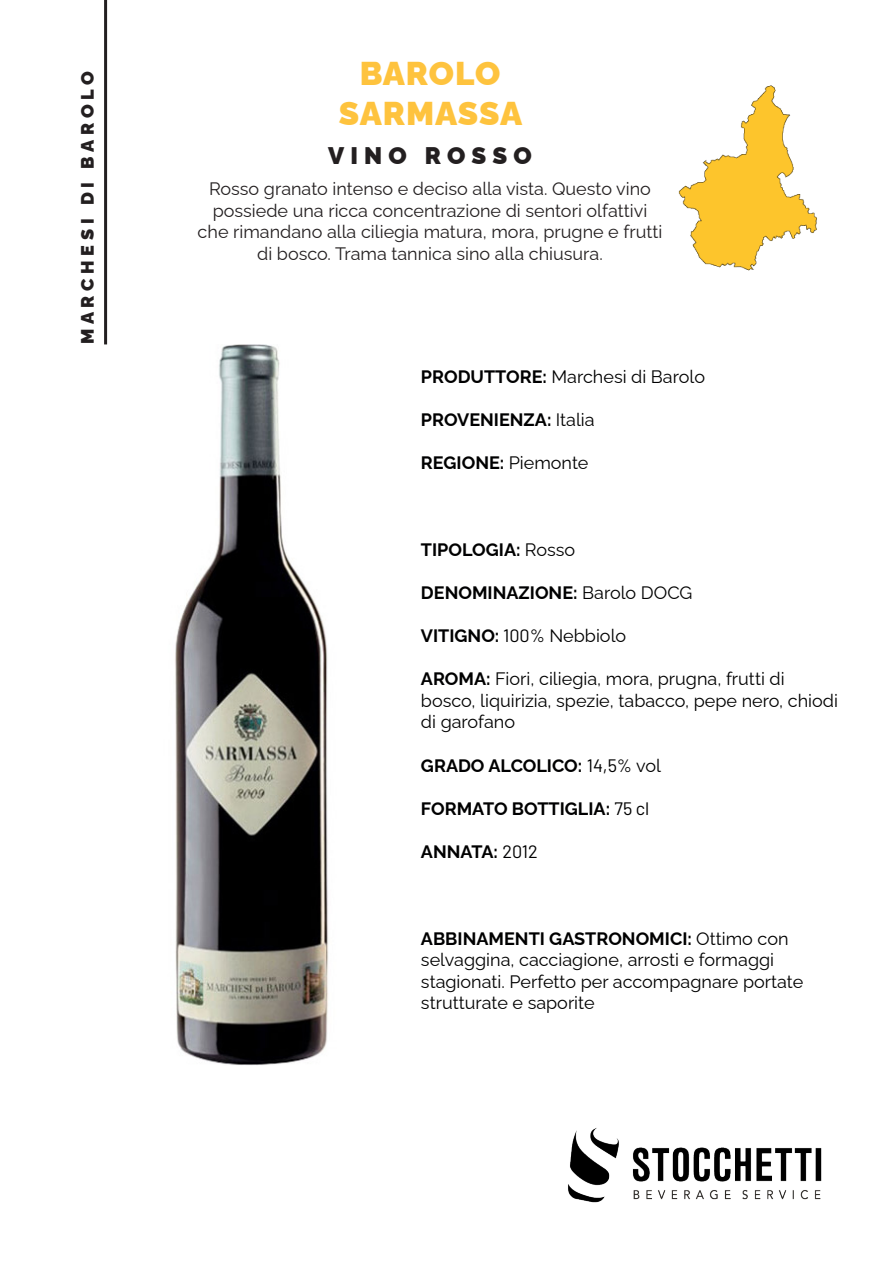
<style>
.page{position:relative;width:893px;height:1263px;background:#fff}
.page>*{position:absolute;margin:0;border:0;box-sizing:border-box;transform-origin:0 0}
.t1{font:900 33px "Raleway";letter-spacing:.025em;color:#fec33e}
.t2{font:900 24px "Raleway";letter-spacing:.26em;color:#231f20}
.t3{font:18px/21.6px "Raleway";color:#000001}
.t4{font:18px/21.6px "Raleway";color:#231f20;text-align:center}
.t5{font:700 18px "Raleway";color:#000001}
.t6{font:900 18px "Raleway";letter-spacing:.26em;color:#231f20}
.s1{font-weight:700}
.s2{font-weight:400}
.s3{font-family:"Barlow";font-weight:400}
</style>
<div class="page">
<img style="left:568px;top:1128px;width:254px;height:75px">
<img style="left:175px;top:345px;width:153px;height:720px">
<hr style="left:104px;top:0;width:3px;height:344px;background:#231f20">
<img style="left:678px;top:85px;width:139px;height:186px">
<p class="t6" style="left:73px;top:344px;width:275px;rotate:-90deg">MARCHESI DI BAROLO</p>
<p class="t1" style="left:360px;top:47px;width:142px">BAROLO</p>
<p class="t1" style="left:339px;top:87px;width:185px">SARMASSA</p>
<p class="t2" style="left:328px;top:137px;width:205px">VINO ROSSO</p>
<p class="t4" style="left:198px;top:176px;width:466px">Rosso granato intenso e deciso alla vista. Questo vino possiede una ricca concentrazione di sentori olfattivi che rimandano alla ciliegia matura, mora, prugne e frutti di bosco. Trama tannica sino alla chiusura.</p>
<p class="t3" style="left:421px;top:364px;width:286px"><span class="s1">PRODUTTORE:</span> Marchesi di Barolo</p>
<p class="t5" style="left:421px;top:405px;width:175px">PROVENIENZA: <span class="s2">Italia</span></p>
<p class="t5" style="left:421px;top:448px;width:169px">REGIONE: <span class="s2">Piemonte</span></p>
<p class="t5" style="left:421px;top:535px;width:156px">TIPOLOGIA: <span class="s2">Rosso</span></p>
<p class="t5" style="left:421px;top:578px;width:273px">DENOMINAZIONE: <span class="s2">Barolo DOCG</span></p>
<p class="t5" style="left:421px;top:621px;width:207px">VITIGNO: <span class="s3">100%</span> <span class="s2">Nebbiolo</span></p>
<p class="t3" style="left:421px;top:666px;width:419px"><span class="s1">AROMA:</span> Fiori, ciliegia, mora, prugna, frutti di bosco, liquirizia, spezie, tabacco, pepe nero, chiodi di garofano</p>
<p class="t5" style="left:421px;top:751px;width:242px">GRADO ALCOLICO: <span class="s3">14,5%</span> <span class="s2">vol</span></p>
<p class="t5" style="left:421px;top:794px;width:230px">FORMATO BOTTIGLIA: <span class="s3">75 cl</span></p>
<p class="t5" style="left:421px;top:837px;width:118px">ANNATA: <span class="s3">2012</span></p>
<p class="t3" style="left:421px;top:925px;width:384px"><span class="s1">ABBINAMENTI GASTRONOMICI:</span> Ottimo con selvaggina, cacciagione, arrosti e formaggi stagionati. Perfetto per accompagnare portate strutturate e saporite</p>
</div>
